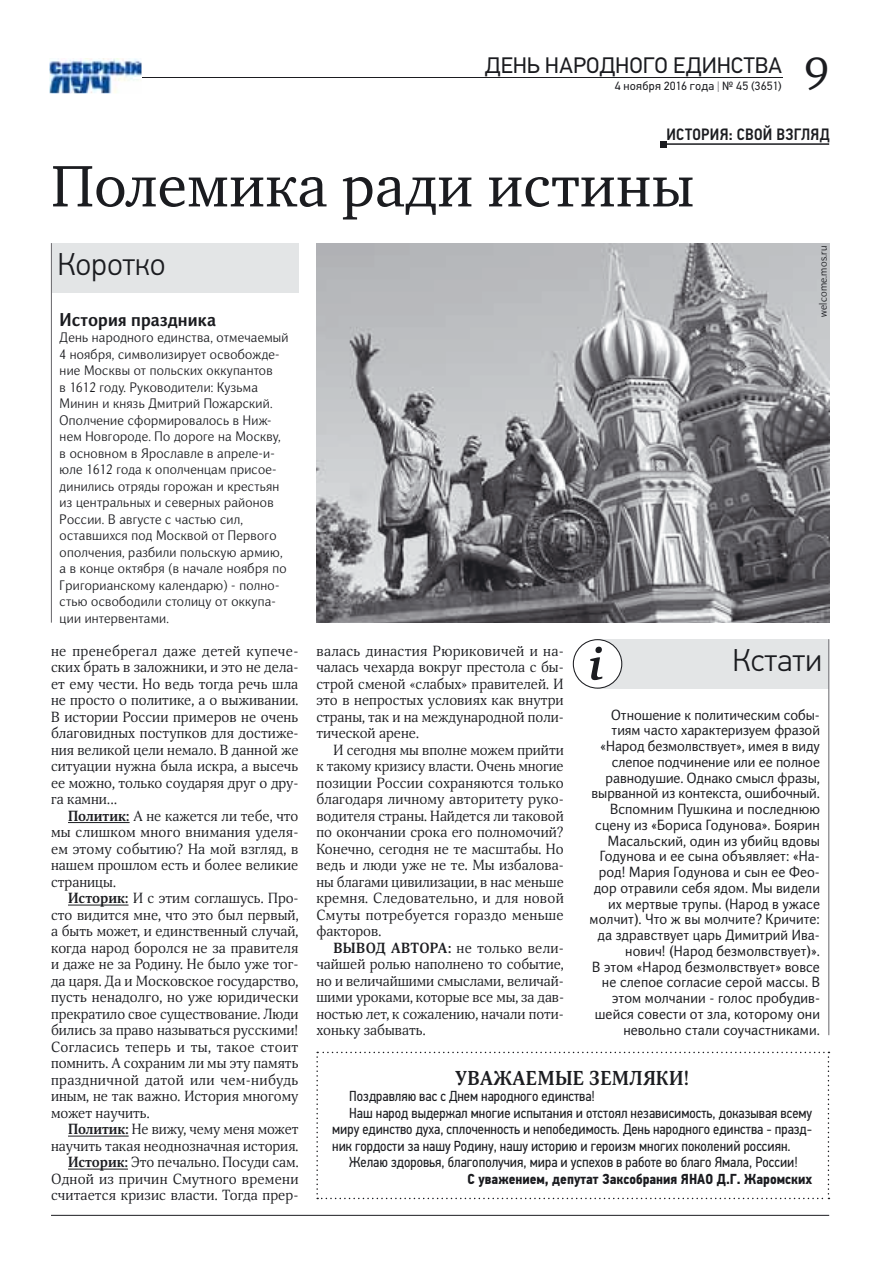
<style>
.page{position:relative;width:893px;height:1263px;background:#fff}
.page>*{position:absolute;margin:0;border:0;box-sizing:border-box;transform-origin:0 0}
.t1{font:60px "Charter C";color:#1b1c20}
.t2{font:45px "Charter C";color:#1b1c20}
.t3{font:300 31.65px "PF Din Text Pro";color:#1b1c20}
.t4{font:22.5px "PF Din Text Pro";color:#1b1c20}
.t5{font:700 19.5px "Orbi";letter-spacing:.02em;color:#1b1c20}
.t6{font:700 18px "Orbi Sans";letter-spacing:.01em;color:#1b1c20}
.t7{font:500 16.5px "PF Din Text Cond Pro";letter-spacing:.015em;color:#1b1c20}
.t8{font:14.55px "PF Din Text Cond Pro";color:#1b1c20}
.t9{font:700 14.55px "PF Din Text Cond Pro";color:#1b1c20}
.t10{font:14.25px/16.5px "Orbi";color:#1b1c20;text-align:justify}
.t11{font:14.25px/15.8px "Orbi Sans";letter-spacing:.01em;color:#1b1c20;text-align:right}
.t12{font:300 13.35px/16.5px "Orbi Sans";letter-spacing:.02em;color:#1b1c20}
.t13{font:12px "PF Din Text Pro";letter-spacing:.02em;color:#1b1c20}
.t14{font:300 10.5px "Orbi Sans";letter-spacing:.02em;color:#1b1c20}
.s1{color:#818084}
.s2{font-weight:700}
</style>
<div class="page">
<hr style="left:134px;top:78px;width:649px;height:1px;background:#1b1c20">
<hr style="left:51px;top:1215px;width:778px;height:1px;background:#1b1c20">
<img style="left:49px;top:58px;width:93px;height:35px">
<img style="left:316px;top:244px;width:513px;height:379px">
<hr style="left:68px;top:822px;width:62px;height:1px;background:#1b1c20">
<hr style="left:68px;top:905px;width:61px;height:1px;background:#1b1c20">
<hr style="left:68px;top:1136px;width:61px;height:1px;background:#1b1c20">
<hr style="left:68px;top:1169px;width:60px;height:1px;background:#1b1c20">
<hr style="left:663px;top:143px;width:166px;height:2px;background:#1b1c20">
<svg style="left:660px;top:141px;width:6px;height:6px"></svg>
<div style="left:52px;top:243px;width:246px;height:50px;background:#e3e5e6"></div>
<hr style="left:51px;top:243px;width:1px;height:380px;background:#67666b">
<div style="left:598px;top:639px;width:231px;height:50px;background:#e3e5e6"></div>
<div style="left:573px;top:640px;width:49px;height:48px;background:#fff;border-radius:50%"></div>
<div style="left:573px;top:639px;width:49px;height:50px;border:1px solid #1b1c20;border-radius:50%"></div>
<svg style="left:590px;top:647px;width:12px;height:33px"></svg>
<hr style="left:828px;top:639px;width:1px;height:396px;background:#67666b">
<svg style="left:316px;top:1052px;width:513px;height:147px"></svg>
<h3 class="t4" style="left:485px;top:56px;width:299px">ДЕНЬ НАРОДНОГО ЕДИНСТВА</h3>
<p class="t13" style="left:615px;top:81px;width:168px">4 ноября 2016 года <span class="s1">|</span> № 45 (3651)</p>
<h2 class="t2" style="left:804px;top:46px;width:27px">9</h2>
<p class="t7" style="left:667px;top:125px;width:165px">ИСТОРИЯ: СВОЙ ВЗГЛЯД</p>
<h1 class="t1" style="left:51px;top:151px;width:645px">Полемика ради истины</h1>
<h3 class="t3" style="left:57px;top:246px;width:110px">Коротко</h3>
<p class="t6" style="left:60px;top:308px;width:158px">История праздника</p>
<p class="t12" style="left:60px;top:330px;width:230px">День народного единства, отмечаемый 4 ноября, символизирует освобожде&shy;ние Москвы от польских оккупантов<br>в 1612 году. Руководители: Кузьма Минин и князь Дмитрий Пожарский.<br>Ополчение сформировалось в Ниж&shy;нем Новгороде. По дороге на Москву, в основном в Ярославле в апреле-и&shy;юле 1612 года к ополченцам присое&shy;динились отряды горожан и крестьян из центральных и северных районов России. В августе с частью сил, оставшихся под Москвой от Первого ополчения, разбили польскую армию, а в конце октября (в начале ноября по Григорианскому календарю) - полно&shy;стью освободили столицу от оккупа&shy;ции интервентами.</p>
<p class="t14" style="left:819px;top:317px;width:73px;rotate:-90deg">welcome.mos.ru</p>
<p class="t10" style="left:51px;top:642px;width:249px">не пренебрегал даже детей купече&shy;ских брать в заложники, и это не дела&shy;ет ему чести. Но ведь тогда речь шла не просто о политике, а о выживании.<br>В истории России примеров не очень благовидных поступков для достиже&shy;ния великой цели немало. В данной же ситуации нужна была искра, а высечь ее можно, только соударяя друг о дру&shy;га камни...</p>
<p class="t10" style="left:51px;top:807px;width:249px;text-indent:17px"><span class="s2">Политик:</span> А не кажется ли тебе, что мы слишком много внимания уделя&shy;ем этому событию? На мой взгляд, в нашем прошлом есть и более великие страницы.</p>
<p class="t10" style="left:51px;top:890px;width:249px;text-indent:17px"><span class="s2">Историк:</span> И с этим соглашусь. Про&shy;сто видится мне, что это был первый, а быть может, и единственный случай, когда народ боролся не за правителя и даже не за Родину. Не было уже тог&shy;да царя. Да и Московское государство, пусть ненадолго, но уже юридически прекратило свое существование. Люди бились за право называться русскими!<br>Согласись теперь и ты, такое стоит помнить. А сохраним ли мы эту память праздничной датой или чем-нибудь иным, не так важно. История многому может научить.</p>
<p class="t10" style="left:51px;top:1121px;width:249px;text-align:right"><span class="s2">Политик:</span> Не вижу, чему меня может научить такая неоднозначная история.<br><span class="s2">Историк:</span> Это печально. Посуди сам.<br>Одной из причин Смутного времени считается кризис власти. Тогда прер-</p>
<p class="t10" style="left:316px;top:642px;width:249px">валась династия Рюриковичей и на&shy;чалась чехарда вокруг престола с бы&shy;строй сменой «слабых» правителей. И это в непростых условиях как внутри страны, так и на международной поли&shy;тической арене.</p>
<p class="t10" style="left:316px;top:741px;width:249px;text-indent:17px">И сегодня мы вполне можем прийти к такому кризису власти. Очень многие позиции России сохраняются только благодаря личному авторитету руко&shy;водителя страны. Найдется ли таковой по окончании срока его полномочий?<br>Конечно, сегодня не те масштабы. Но ведь и люди уже не те. Мы избалова&shy;ны благами цивилизации, в нас меньше кремня. Следовательно, и для новой Смуты потребуется гораздо меньше факторов.</p>
<p class="t10" style="left:316px;top:939px;width:249px;text-indent:17px"><span class="s2">ВЫВОД АВТОРА:</span> не только вели&shy;чайшей ролью наполнено то событие, но и величайшими смыслами, величай&shy;шими уроками, которые все мы, за дав&shy;ностью лет, к сожалению, начали поти&shy;хоньку забывать.</p>
<h3 class="t3" style="left:733px;top:641px;width:91px">Кстати</h3>
<p class="t11" style="left:590px;top:707px;width:232px">Отношение к политическим собы&shy;тиям часто характеризуем фразой «Народ безмолвствует», имея в виду слепое подчинение или ее полное равнодушие. Однако смысл фразы, вырванной из контекста, ошибочный.<br>Вспомним Пушкина и последнюю сцену из «Бориса Годунова». Боярин Масальский, один из убийц вдовы Годунова и ее сына объявляет: «На&shy;род! Мария Годунова и сын ее Фео&shy;дор отравили себя ядом. Мы видели их мертвые трупы. (Народ в ужасе молчит). Что ж вы молчите? Кричите: да здравствует царь Димитрий Ива&shy;нович! (Народ безмолвствует)».<br>В этом «Народ безмолвствует» вовсе не слепое согласие серой массы. В этом молчании - голос пробудив&shy;шейся совести от зла, которому они невольно стали соучастниками.</p>
<h3 class="t5" style="left:455px;top:1066px;width:235px">УВАЖАЕМЫЕ ЗЕМЛЯКИ!</h3>
<p class="t8" style="left:349px;top:1088px;width:247px">Поздравляю вас с Днем народного единства!</p>
<p class="t8" style="left:349px;top:1104px;width:464px">Наш народ выдержал многие испытания и отстоял независимость, доказывая всему</p>
<p class="t8" style="left:332px;top:1121px;width:481px">миру единство духа, сплоченность и непобедимость. День народного единства - празд-</p>
<p class="t8" style="left:332px;top:1137px;width:460px">ник гордости за нашу Родину, нашу историю и героизм многих поколений россиян.</p>
<p class="t8" style="left:349px;top:1154px;width:450px">Желаю здоровья, благополучия, мира и успехов в работе во благо Ямала, России!</p>
<p class="t9" style="left:467px;top:1170px;width:346px">С уважением, депутат Заксобрания ЯНАО Д.Г. Жаромских</p>
</div>
